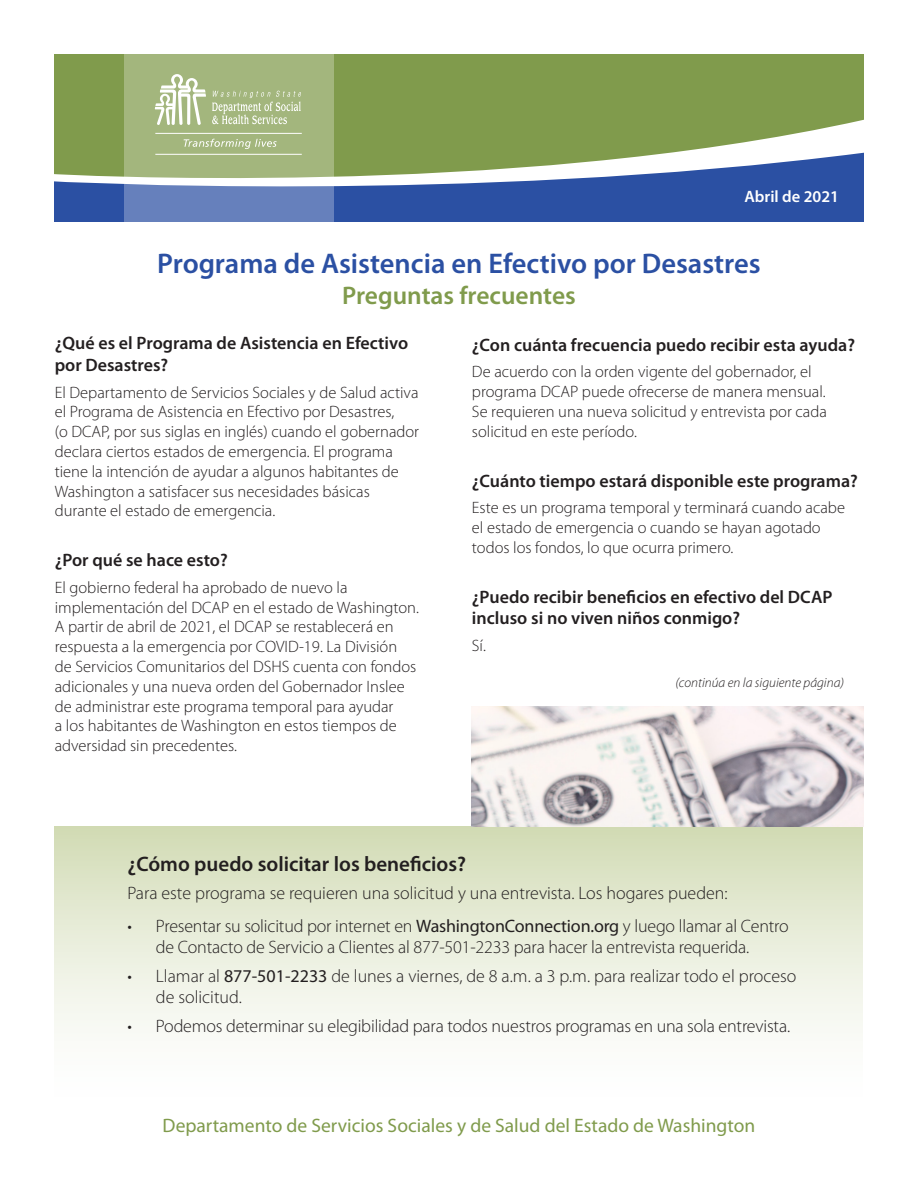
<style>
.page{position:relative;width:918px;height:1188px;background:#fff}
.page>*{position:absolute;margin:0;border:0;box-sizing:border-box;transform-origin:0 0}
.t1{font:600 28.5px "Myriad Pro";color:#2b50a3}
.t2{font:600 25.5px "Myriad Pro";color:#809b4c}
.t3{font:600 21px "Myriad Pro";color:#231f20}
.t4{font:19.5px "Myriad Pro";color:#809b4c}
.t5{font:300 18px/21.6px "Myriad Pro";letter-spacing:-.01em;color:#231f20}
.t6{font:600 18px/21.6px "Myriad Pro";color:#231f20}
.t7{font:300 16.5px/19.8px "Myriad Pro";color:#231f20}
.t8{font:600 16.5px "Myriad Pro";color:#fff}
.t9{font:italic 300 13.5px "Myriad Pro";color:#231f20}
.s1{font-weight:400}
</style>
<div class="page">
<div style="left:54px;top:97px;width:810px;height:125px;background:#2b50a3"></div>
<svg style="left:54px;top:54px;width:810px;height:133px;fill:#809b4c"></svg>
<svg style="left:124px;top:54px;width:210px;height:168px;fill:#a3b67d"></svg>
<svg style="left:212px;top:91px;width:89px;height:33px"></svg>
<svg style="left:155px;top:74px;width:51px;height:51px"></svg>
<hr style="left:155px;top:133px;width:147px;height:1px;background:#fff">
<hr style="left:155px;top:154px;width:147px;height:1px;background:#fff">
<svg style="left:184px;top:139px;width:93px;height:10px"></svg>
<div style="left:55px;top:826px;width:808px;height:278px;background:linear-gradient(to bottom,#d4ddb9,#fff)"></div>
<img style="left:472px;top:706px;width:391px;height:120px">
<p class="t8" style="left:744px;top:187px;width:96px">Abril de 2021</p>
<p class="t1" style="left:157px;top:248px;width:605px">Programa de Asistencia en Efectivo por Desastres</p>
<p class="t2" style="left:342px;top:281px;width:235px">Preguntas frecuentes</p>
<p class="t6" style="left:55px;top:333px;width:355px">¿Qué es el Programa de Asistencia en Efectivo por Desastres?</p>
<p class="t7" style="left:55px;top:382px;width:366px">El Departamento de Servicios Sociales y de Salud activa el Programa de Asistencia en Efectivo por Desastres,<br>(o DCAP, por sus siglas en inglés) cuando el gobernador declara ciertos estados de emergencia. El programa tiene la intención de ayudar a algunos habitantes de Washington a satisfacer sus necesidades básicas durante el estado de emergencia.</p>
<p class="t6" style="left:55px;top:550px;width:175px">¿Por qué se hace esto?</p>
<p class="t7" style="left:55px;top:578px;width:366px">El gobierno federal ha aprobado de nuevo la implementación del DCAP en el estado de Washington.<br>A partir de abril de 2021, el DCAP se restablecerá en respuesta a la emergencia por COVID-19. La División<br>de Servicios Comunitarios del DSHS cuenta con fondos adicionales y una nueva orden del Gobernador Inslee de administrar este programa temporal para ayudar<br>a los habitantes de Washington en estos tiempos de adversidad sin precedentes.</p>
<p class="t6" style="left:472px;top:334px;width:385px">¿Con cuánta frecuencia puedo recibir esta ayuda?</p>
<p class="t7" style="left:472px;top:362px;width:356px">De acuerdo con la orden vigente del gobernador, el programa DCAP puede ofrecerse de manera mensual.<br>Se requieren una nueva solicitud y entrevista por cada solicitud en este período.</p>
<p class="t6" style="left:472px;top:470px;width:387px">¿Cuánto tiempo estará disponible este programa?</p>
<p class="t7" style="left:472px;top:498px;width:375px">Este es un programa temporal y terminará cuando acabe el estado de emergencia o cuando se hayan agotado todos los fondos, lo que ocurra primero.</p>
<p class="t6" style="left:472px;top:586px;width:362px">¿Puedo recibir beneficios en efectivo del DCAP incluso si no viven niños conmigo?</p>
<p class="t7" style="left:472px;top:636px;width:15px">Sí.</p>
<p class="t9" style="left:676px;top:676px;width:170px">(continúa en la siguiente página)</p>
<p class="t3" style="left:127px;top:852px;width:340px">¿Cómo puedo solicitar los beneficios?</p>
<p class="t5" style="left:127px;top:883px;width:602px">Para este programa se requieren una solicitud y una entrevista. Los hogares pueden:</p>
<p class="t5" style="left:156px;top:915px;width:634px;text-indent:-28px">• Presentar su solicitud por internet en <span class="s1">WashingtonConnection.org</span> y luego llamar al Centro de Contacto de Servicio a Clientes al 877-501-2233 para hacer la entrevista requerida.</p>
<p class="t5" style="left:156px;top:965px;width:642px;text-indent:-28px">• Llamar al <span class="s1">877-501-2233</span> de lunes a viernes, de 8 a.m. a 3 p.m. para realizar todo el proceso de solicitud.</p>
<p class="t5" style="left:127px;top:1015px;width:664px">• Podemos determinar su elegibilidad para todos nuestros programas en una sola entrevista.</p>
<p class="t4" style="left:163px;top:1115px;width:594px">Departamento de Servicios Sociales y de Salud del Estado de Washington</p>
</div>
